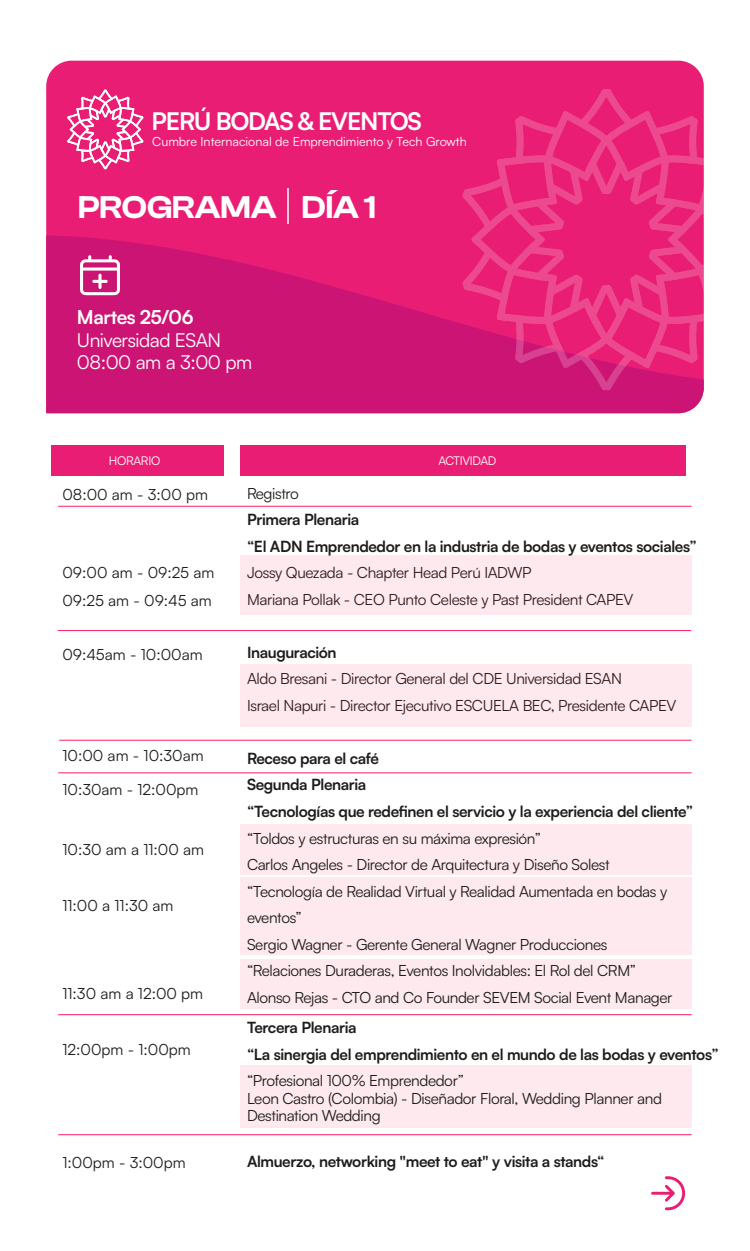
<style>
.page{position:relative;width:750px;height:1251px;background:#fff}
.page>*{position:absolute;margin:0;border:0;box-sizing:border-box;transform-origin:0 0}
.t1{font:700 32.47px "Clash Display Variable";color:#fff}
.t2{font:700 24.22px "Satoshi";letter-spacing:-.05em;color:#fff}
.t3{font:19.12px/22.1px "Satoshi";letter-spacing:-.025em;color:#fff}
.t4{font:700 19.12px "Satoshi";letter-spacing:-.025em;color:#fff}
.t5{font:15.38px/26.5px "Satoshi";letter-spacing:-.025em;color:#1d1d1b}
.t6{font:700 15.38px/26.5px "Satoshi";letter-spacing:-.025em;color:#1d1d1b}
.t7{font:12.6px "Satoshi";color:#fff}
.t8{font:12.08px "Satoshi";color:#fff}
</style>
<div class="page">
<div style="left:46px;top:61px;width:658px;height:209px;background:#e91d74"></div>
<svg style="left:46px;top:270px;width:658px;height:143px;background:#ce1575"></svg>
<hr style="left:287px;top:188px;width:2px;height:36px;background:#fff">
<svg style="left:80px;top:255px;width:40px;height:40px"></svg>
<svg style="left:462px;top:89px;width:242px;height:301px;background:#dd1c76"></svg>
<svg style="left:470px;top:324px;width:234px;height:58px;background:#dd227a"></svg>
<svg style="left:470px;top:241px;width:234px;height:83px;background:#ea2b7c"></svg>
<svg style="left:470px;top:163px;width:234px;height:78px;background:#ea2a7c"></svg>
<svg style="left:470px;top:96px;width:234px;height:67px;background:#e9277a"></svg>
<svg style="left:67px;top:152px;width:77px;height:17px"></svg>
<svg style="left:67px;top:130px;width:77px;height:22px;fill:#e91d74"></svg>
<svg style="left:67px;top:109px;width:77px;height:21px;fill:#e91d74"></svg>
<svg style="left:67px;top:89px;width:77px;height:20px;background:#ed498f"></svg>
<div style="left:241px;top:958px;width:451px;height:50px;background:#fee9ef"></div>
<div style="left:241px;top:877px;width:451px;height:77px;background:#fee9ef"></div>
<div style="left:241px;top:823px;width:451px;height:51px;background:#fee9ef"></div>
<div style="left:241px;top:1065px;width:451px;height:62px;background:#fee9ef"></div>
<div style="left:241px;top:664px;width:451px;height:62px;background:#fee9ef"></div>
<div style="left:241px;top:555px;width:451px;height:59px;background:#fee9ef"></div>
<div style="left:52px;top:444px;width:172px;height:31px;background:#e91d74"></div>
<div style="left:241px;top:444px;width:445px;height:31px;background:#e91d74"></div>
<hr style="left:58px;top:505px;width:634px;height:1px;background:#fb2062">
<hr style="left:58px;top:630px;width:633px;height:1px;background:#fb2062">
<hr style="left:59px;top:739px;width:633px;height:1px;background:#fb2062">
<hr style="left:58px;top:772px;width:634px;height:1px;background:#fb2062">
<hr style="left:58px;top:1013px;width:634px;height:1px;background:#fb2062">
<hr style="left:58px;top:1133px;width:634px;height:1px;background:#fb2062">
<svg style="left:651px;top:1176px;width:34px;height:33px"></svg>
<h2 class="t2" style="left:152px;top:104px;width:272px">PERÚ BODAS &amp; EVENTOS</h2>
<p class="t7" style="left:152px;top:133px;width:316px">Cumbre Internacional de Emprendimiento y Tech Growth</p>
<h1 class="t1" style="left:78px;top:189px;width:299px">PROGRAMA DÍA 1</h1>
<p class="t4" style="left:77px;top:303px;width:118px">Martes 25/06</p>
<p class="t3" style="left:77px;top:328px;width:177px">Universidad ESAN<br>08:00 am a 3:00 pm</p>
<p class="t8" style="left:109px;top:452px;width:53px">HORARIO</p>
<p class="t8" style="left:438px;top:452px;width:60px">ACTIVIDAD</p>
<p class="t5" style="left:62px;top:480px;width:147px">08:00 am - 3:00 pm</p>
<p class="t5" style="left:247px;top:479px;width:53px">Registro</p>
<p class="t6" style="left:247px;top:505px;width:451px">Primera Plenaria<br>“El ADN Emprendedor en la industria de bodas y eventos sociales”</p>
<p class="t5" style="left:247px;top:558px;width:388px">Jossy Quezada - Chapter Head Perú IADWP<br>Mariana Pollak - CEO Punto Celeste y Past President CAPEV</p>
<p class="t6" style="left:247px;top:638px;width:91px">Inauguración</p>
<p class="t5" style="left:247px;top:664px;width:431px">Aldo Bresani - Director General del CDE Universidad ESAN<br>Israel Napuri - Director Ejecutivo ESCUELA BEC, Presidente CAPEV</p>
<p class="t6" style="left:247px;top:744px;width:448px">Receso para el café<br>Segunda Plenaria<br>“Tecnologías que redefinen el servicio y la experiencia del cliente”</p>
<p class="t5" style="left:247px;top:823px;width:427px">“Toldos y estructuras en su máxima expresión”<br>Carlos Angeles - Director de Arquitectura y Diseño Solest “Tecnología de Realidad Virtual y Realidad Aumentada en bodas y eventos”<br>Sergio Wagner - Gerente General Wagner Producciones “Relaciones Duraderas, Eventos Inolvidables: El Rol del CRM” Alonso Rejas - CTO and Co Founder SEVEM Social Event Manager</p>
<p class="t6" style="left:247px;top:1012px;width:473px">Tercera Plenaria<br>“La sinergia del emprendimiento en el mundo de las bodas y eventos”</p>
<p class="t5" style="left:247px;top:1070px;width:416px;line-height:17.5px">“Profesional 100% Emprendedor”<br>Leon Castro (Colombia) - Diseñador Floral, Wedding Planner and<br>Destination Wedding</p>
<p class="t6" style="left:247px;top:1146px;width:359px">Almuerzo, networking "meet to eat" y visita a stands“</p>
<p class="t5" style="left:62px;top:557px;width:154px;line-height:28.2px">09:00 am - 09:25 am<br>09:25 am - 09:45 am</p>
<p class="t5" style="left:62px;top:640px;width:142px">09:45am - 10:00am</p>
<p class="t5" style="left:62px;top:741px;width:143px">10:00 am - 10:30am</p>
<p class="t5" style="left:62px;top:775px;width:138px">10:30am - 12:00pm</p>
<p class="t5" style="left:62px;top:835px;width:143px">10:30 am a 11:00 am</p>
<p class="t5" style="left:62px;top:890px;width:113px">11:00 a 11:30 am</p>
<p class="t5" style="left:62px;top:979px;width:142px">11:30 am a 12:00 pm</p>
<p class="t5" style="left:62px;top:1035px;width:130px">12:00pm - 1:00pm</p>
<p class="t5" style="left:62px;top:1148px;width:125px">1:00pm - 3:00pm</p>
</div>
